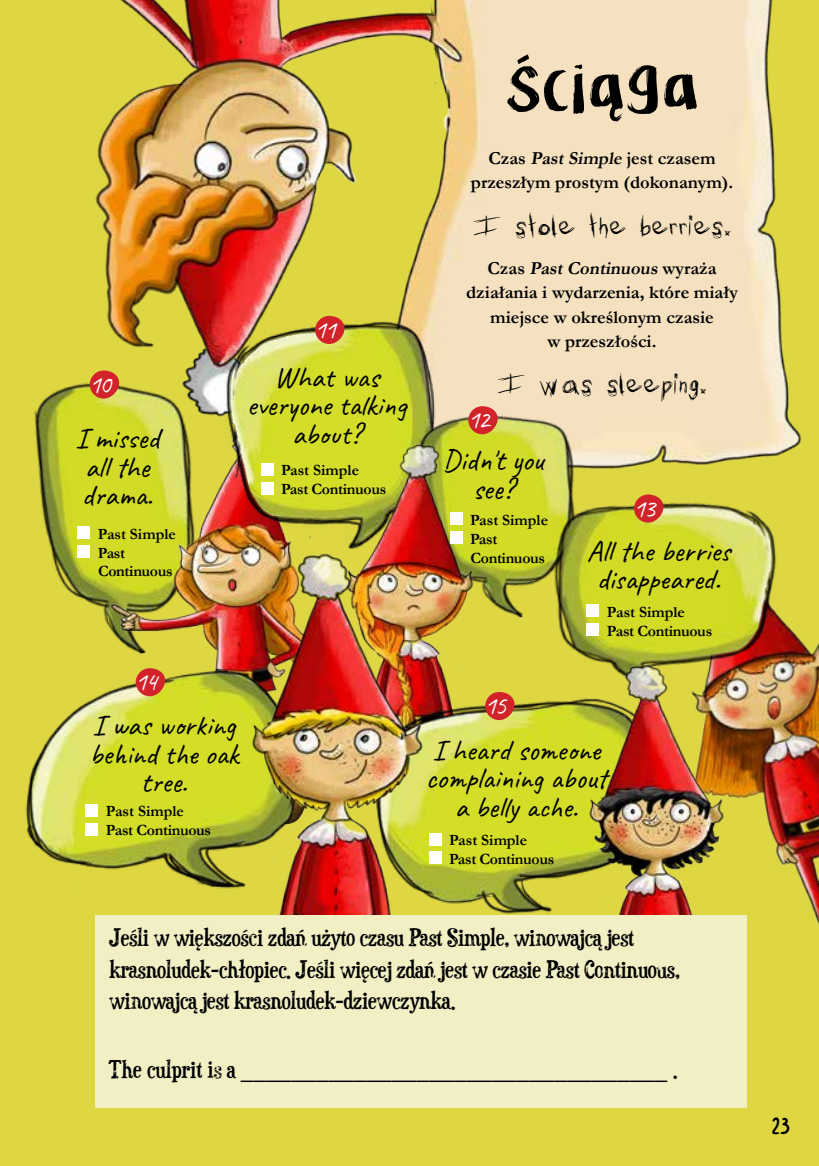
<style>
.page{position:relative;width:819px;height:1166px;background:#ded742}
.page>*{position:absolute;margin:0;border:0;box-sizing:border-box;transform-origin:0 0}
.t1{font:52.5px "KG Lifeis Messy";letter-spacing:.05em;color:#000}
.t2{font:35.7px "The Typing of a Madman";color:#000}
.t3{font:30.1px/28.5px "Caveat";color:#000;text-align:center}
.t4{font:28px "Freshly Squeezed Caps";color:#000}
.t5{font:26.43px "Caveat";letter-spacing:-.075em;color:#fff}
.t6{font:22.93px "Duality Steel";color:#000}
.t7{font:22.75px/31.5px "Duality Steel";letter-spacing:-.01em;color:#000}
.t8{font:700 18.38px/24.3px "Garamond";color:#000;text-align:center}
.t9{font:700 15.75px/18.9px "Garamond";letter-spacing:-.02em;color:#000}
.s1{font-style:italic}
</style>
<div class="page">
<img style="left:95px;top:0;width:706px;height:469px">
<img style="left:34px;top:363px;width:182px;height:262px">
<div style="left:78px;top:526px;width:12px;height:13px;background:#fff"></div>
<div style="left:78px;top:545px;width:12px;height:12px;background:#fff"></div>
<img style="left:107px;top:390px;width:109px;height:264px">
<img style="left:216px;top:319px;width:231px;height:232px">
<div style="left:261px;top:463px;width:12px;height:12px;background:#fff"></div>
<div style="left:261px;top:482px;width:12px;height:12px;background:#fff"></div>
<img style="left:745px;top:637px;width:74px;height:288px">
<img style="left:399px;top:399px;width:206px;height:219px">
<img style="left:532px;top:487px;width:266px;height:217px">
<div style="left:587px;top:605px;width:12px;height:12px;background:#fff"></div>
<div style="left:587px;top:623px;width:12px;height:13px;background:#fff"></div>
<img style="left:25px;top:680px;width:120px;height:190px">
<div style="left:86px;top:804px;width:12px;height:12px;background:#fff"></div>
<div style="left:86px;top:823px;width:12px;height:12px;background:#fff"></div>
<img style="left:333px;top:436px;width:168px;height:246px">
<img style="left:432px;top:682px;width:134px;height:232px">
<div style="left:429px;top:833px;width:12px;height:12px;background:#fff"></div>
<div style="left:429px;top:852px;width:12px;height:12px;background:#fff"></div>
<img style="left:566px;top:660px;width:179px;height:255px">
<img style="left:145px;top:551px;width:287px;height:364px">
<div style="left:95px;top:915px;width:652px;height:192px;background:#f2efc5"></div>
<svg style="left:90px;top:370px;width:29px;height:29px"></svg>
<svg style="left:315px;top:316px;width:29px;height:28px"></svg>
<svg style="left:468px;top:406px;width:29px;height:28px"></svg>
<svg style="left:634px;top:494px;width:29px;height:29px"></svg>
<svg style="left:136px;top:668px;width:29px;height:28px"></svg>
<svg style="left:485px;top:692px;width:29px;height:28px"></svg>
<p class="t5" style="left:89px;top:367px;width:23px">10</p>
<p class="t3" style="left:75px;top:424px;width:85px;text-align:left">I missed all the drama.</p>
<p class="t9" style="left:98px;top:524px;width:80px">Past Simple<br>Past<br>Continuous</p>
<p class="t5" style="left:314px;top:313px;width:23px">11</p>
<p class="t3" style="left:247px;top:363px;width:161px">What was everyone talking about?</p>
<p class="t9" style="left:281px;top:461px;width:107px">Past Simple<br>Past Continuous</p>
<p class="t5" style="left:135px;top:665px;width:23px">14</p>
<p class="t3" style="left:89px;top:711px;width:150px">I was working behind the oak tree.</p>
<p class="t9" style="left:106px;top:802px;width:107px">Past Simple<br>Past Continuous</p>
<h1 class="t1" style="left:506px;top:49px;width:193px">Ściąga</h1>
<p class="t8" style="left:471px;top:146px;width:264px">Czas <span class="s1">PastSimple</span> jest czasem przeszłym prostym (dokonanym).</p>
<p class="t2" style="left:473px;top:209px;width:260px">I stole the berries.</p>
<p class="t8" style="left:466px;top:256px;width:273px">C z a s <span class="s1">PastContinuous</span> wyr a ż a działania i wydarzenia, które miały miejsce w określonym czasie<br>w przeszłości.</p>
<p class="t2" style="left:497px;top:368px;width:211px">I was sleeping.</p>
<p class="t5" style="left:467px;top:403px;width:23px">12</p>
<p class="t3" style="left:442px;top:446px;width:103px">Didn't you see?</p>
<p class="t9" style="left:470px;top:511px;width:80px">Past Simple<br>Past<br>Continuous</p>
<p class="t5" style="left:484px;top:689px;width:23px">15</p>
<p class="t5" style="left:633px;top:491px;width:23px">13</p>
<p class="t3" style="left:587px;top:536px;width:145px">All the berries disappeared.</p>
<p class="t9" style="left:607px;top:602px;width:107px">Past Simple<br>Past Continuous</p>
<p class="t3" style="left:426px;top:735px;width:182px">I heard someone complaining about a belly ache.</p>
<p class="t9" style="left:449px;top:831px;width:107px">Past Simple<br>Past Continuous</p>
<p class="t7" style="left:109px;top:921px;width:572px">Jeśli w większości zdań użyto czasu Past Simple, winowajcą jest krasnoludek-chłopiec. Jeśli więcej zdań jest w czasie Past Continuous, winowajcą jest krasnoludek-dziewczynka.</p>
<p class="t6" style="left:109px;top:1054px;width:569px">The culprit is a __________________________________ .</p>
<p class="t4" style="left:771px;top:1111px;width:20px">23</p>
</div>
